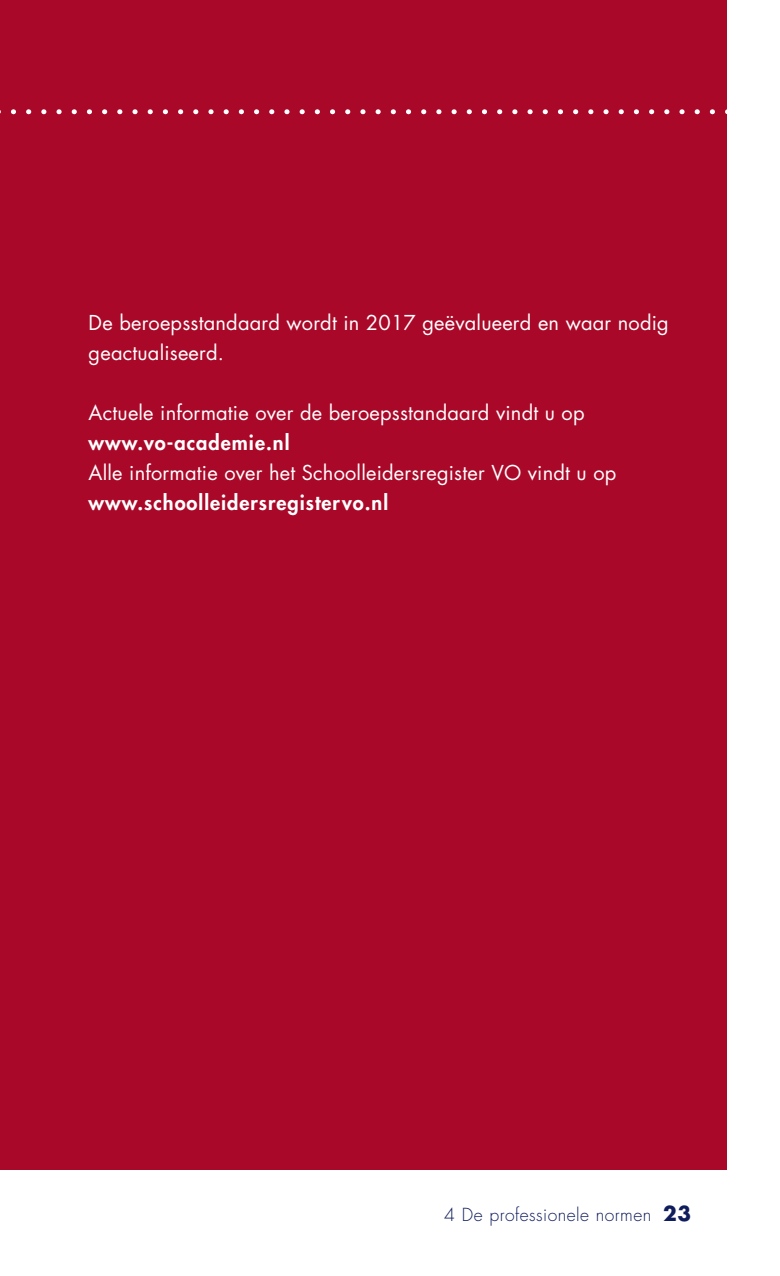
<style>
.page{position:relative;width:780px;height:1276px;background:#fff}
.page>*{position:absolute;margin:0;border:0;box-sizing:border-box;transform-origin:0 0}
.t1{font:20px/30px "Futura LT";letter-spacing:.01em;color:#fff}
.t2{font:800 20px "Futura LT";letter-spacing:.05em;color:#fff}
.t3{font:300 17.5px "Futura LT";letter-spacing:.025em;color:#101d5d}
.s1{font-weight:700;font-size:20px}
</style>
<div class="page">
<div style="left:0;top:0;width:726px;height:1169px;background:#aa0829"></div>
<svg style="left:0;top:109px;width:727px;height:5px"></svg>
<p class="t1" style="left:89px;top:308px;width:581px">De beroepsstandaard wordt in 2017 geëvalueerd en waar nodig geactualiseerd.</p>
<p class="t1" style="left:89px;top:398px;width:497px">Actuele informatie over de beroepsstandaard vindt u op</p>
<p class="t2" style="left:89px;top:429px;width:202px">www.vo-academie.nl</p>
<p class="t1" style="left:89px;top:458px;width:529px">Alle informatie over het Schoolleidersregister VO vindt u op</p>
<p class="t2" style="left:89px;top:489px;width:301px">www.schoolleidersregistervo.nl</p>
<p class="t3" style="left:444px;top:1204px;width:248px">4 De professionele normen <span class="s1">23</span></p>
</div>
